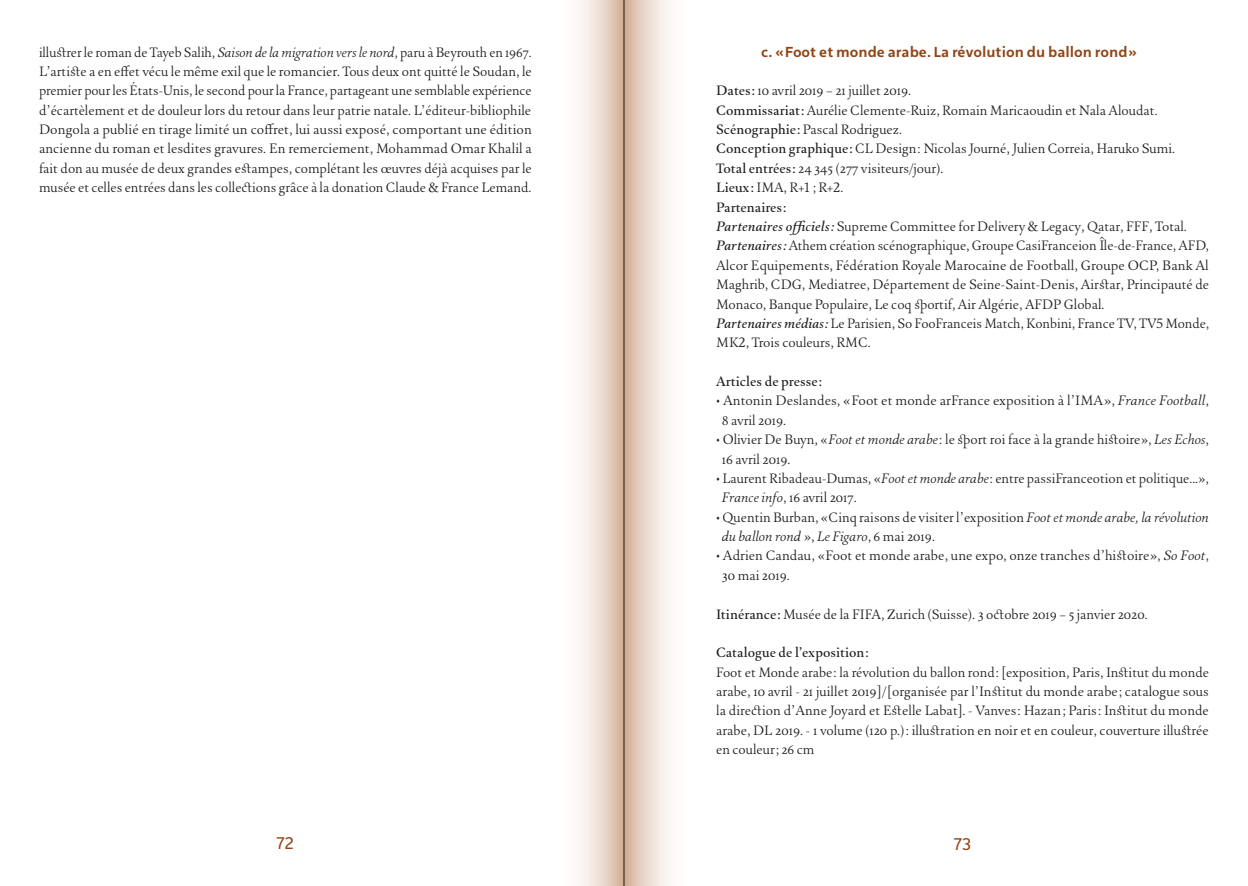
<style>
.page{position:relative;width:1248px;height:886px;background:#fff}
.page>*{position:absolute;margin:0;border:0;box-sizing:border-box;transform-origin:0 0}
.t1{font:17.5px "Mondara Lineal Delta";color:#924515}
.Style_de_paragraphe_1{font:16.88px/19.4px "Mondara Serif";color:#1d1d1b}
.Style_de_paragraphe_1-2{font:500 16.88px "Mondara Serif";color:#1d1d1b}
.Style_de_paragraphe_1-3{font:16.75px/19.4px "Mondara Serif";color:#1d1d1b;text-align:justify}
.Style_de_paragraphe_1-4{font:500 16.75px "Mondara Serif";color:#1d1d1b}
.Style_de_paragraphe_1-5{font:700 15px "Mondara Lineal Delta";color:#924515}
.s1{font-style:italic}
.s2{font-weight:500}
.s3{font-weight:500;font-style:italic}
</style>
<div class="page">
<svg style="left:579px;top:0;width:44px;height:886px;background:#ead9cd"></svg>
<svg style="left:624px;top:0;width:46px;height:886px;background:#e5d3c7"></svg>
<hr style="left:623px;top:0;width:1px;height:886px;background:#1d1d1b">
<p class="Style_de_paragraphe_1" style="left:39px;top:44px;width:494px;text-align:justify">illustrer le roman de Tayeb Salih, <span class="s1">Saison de la migration vers le nord</span>, paru à Beyrouth en 1967.<br>L’artiste a en effet vécu le même exil que le romancier. Tous deux ont quitté le Soudan, le premier pour les États-Unis, le second pour la France, partageant une semblable expérience d’écartèlement et de douleur lors du retour dans leur patrie natale. L’éditeur-bibliophile Dongola a publié en tirage limité un coffret, lui aussi exposé, comportant une édition ancienne du roman et lesdites gravures. En remerciement, Mohammad Omar Khalil a fait don au musée de deux grandes estampes, complétant les œuvres déjà acquises par le musée et celles entrées dans les collections grâce à la donation Claude &amp; France Lemand.</p>
<p class="Style_de_paragraphe_1-5" style="left:761px;top:42px;width:377px">c. «Foot et monde arabe. La révolution du ballon rond»</p>
<p class="Style_de_paragraphe_1" style="left:716px;top:83px;width:196px"><span class="s2">Dates:</span> 10 avril 2019 – 21 juillet 2019.</p>
<p class="Style_de_paragraphe_1" style="left:716px;top:102px;width:443px"><span class="s2">Commissariat:</span> Aurélie Clemente-Ruiz, Romain Maricaoudin et Nala Aloudat.</p>
<p class="Style_de_paragraphe_1" style="left:716px;top:122px;width:187px"><span class="s2">Scénographie:</span> Pascal Rodriguez.</p>
<p class="Style_de_paragraphe_1" style="left:716px;top:141px;width:460px"><span class="s2">Conception graphique:</span> CL Design: Nicolas Journé, Julien Correia, Haruko Sumi.</p>
<p class="Style_de_paragraphe_1" style="left:716px;top:160px;width:229px"><span class="s2">Total entrées:</span>24 345 (277 visiteurs/jour).</p>
<p class="Style_de_paragraphe_1" style="left:716px;top:180px;width:129px"><span class="s2">Lieux:</span> IMA, R+1 ; R+2.</p>
<p class="Style_de_paragraphe_1-2" style="left:716px;top:196px;width:72px">Partenaires:</p>
<p class="Style_de_paragraphe_1" style="left:716px;top:219px;width:472px"><span class="s3">Partenaires officiels:</span> Supreme Committee for Delivery &amp; Legacy, Qatar, FFF, Total.</p>
<p class="Style_de_paragraphe_1" style="left:716px;top:238px;width:494px;text-align:justify"><span class="s3">Partenaires:</span> Athem création scénographique, Groupe CasiFranceion Île-de-France, AFD, Alcor Equipements, Fédération Royale Marocaine de Football, Groupe OCP, Bank Al Maghrib, CDG, Mediatree, Département de Seine-Saint-Denis, Airstar, Principauté de Monaco, Banque Populaire, Le coq sportif, Air Algérie, AFDP Global.</p>
<p class="Style_de_paragraphe_1" style="left:716px;top:315px;width:494px"><span class="s3">Partenaires médias:</span> Le Parisien, So FooFranceis Match, Konbini, France TV, TV5 Monde,<br>MK2, Trois couleurs, RMC.</p>
<p class="Style_de_paragraphe_1-2" style="left:716px;top:370px;width:107px">Articles de presse:</p>
<p class="Style_de_paragraphe_1" style="left:722px;top:393px;width:488px;text-indent:-6px"><span class="s2">٠</span> Antonin Deslandes, «Foot et monde arFrance exposition à l’IMA», <span class="s1">France Football</span>,<br>8 avril 2019.</p>
<p class="Style_de_paragraphe_1" style="left:722px;top:432px;width:488px;text-indent:-6px"><span class="s2">٠</span> Olivier De Buyn, «<span class="s1">Foot et monde arabe</span>: le sport roi face à la grande histoire», <span class="s1">Les Echos</span>,<br>16 avril 2019.</p>
<p class="Style_de_paragraphe_1" style="left:722px;top:470px;width:488px;text-indent:-6px"><span class="s2">٠</span> Laurent Ribadeau-Dumas, «<span class="s1">Foot et monde arabe</span>: entre passiFranceotion et politique...»,<br><span class="s1">France info</span>, 16 avril 2017.</p>
<p class="Style_de_paragraphe_1" style="left:722px;top:509px;width:488px;text-indent:-6px"><span class="s2">٠</span> Quentin Burban, «Cinq raisons de visiter l’exposition <span class="s1">Foot et monde arabe, la révolution du ballon rond</span> », <span class="s1">Le Figaro</span>, 6 mai 2019.</p>
<p class="Style_de_paragraphe_1" style="left:722px;top:548px;width:488px;text-indent:-6px"><span class="s2">٠</span> Adrien Candau, «Foot et monde arabe, une expo, onze tranches d’histoire», <span class="s1">So Foot</span>,<br>30 mai 2019.</p>
<p class="Style_de_paragraphe_1" style="left:716px;top:606px;width:433px"><span class="s2">Itinérance:</span> Musée de la FIFA, Zurich (Suisse). 3 octobre 2019 – 5 janvier 2020.</p>
<p class="Style_de_paragraphe_1-4" style="left:716px;top:642px;width:154px">Catalogue de l’exposition:</p>
<p class="Style_de_paragraphe_1-3" style="left:716px;top:664px;width:494px">Foot et Monde arabe: la révolution du ballon rond: [exposition, Paris, Institut du monde arabe, 10 avril - 21 juillet 2019]/[organisée par l’Institut du monde arabe; catalogue sous la direction d’Anne Joyard et Estelle Labat]. - Vanves: Hazan; Paris: Institut du monde arabe, DL 2019. - 1 volume (120 p.): illustration en noir et en couleur, couverture illustrée en couleur; 26 cm</p>
<p class="t1" style="left:277px;top:833px;width:19px">72</p>
<p class="t1" style="left:953px;top:833px;width:19px">73</p>
</div>
